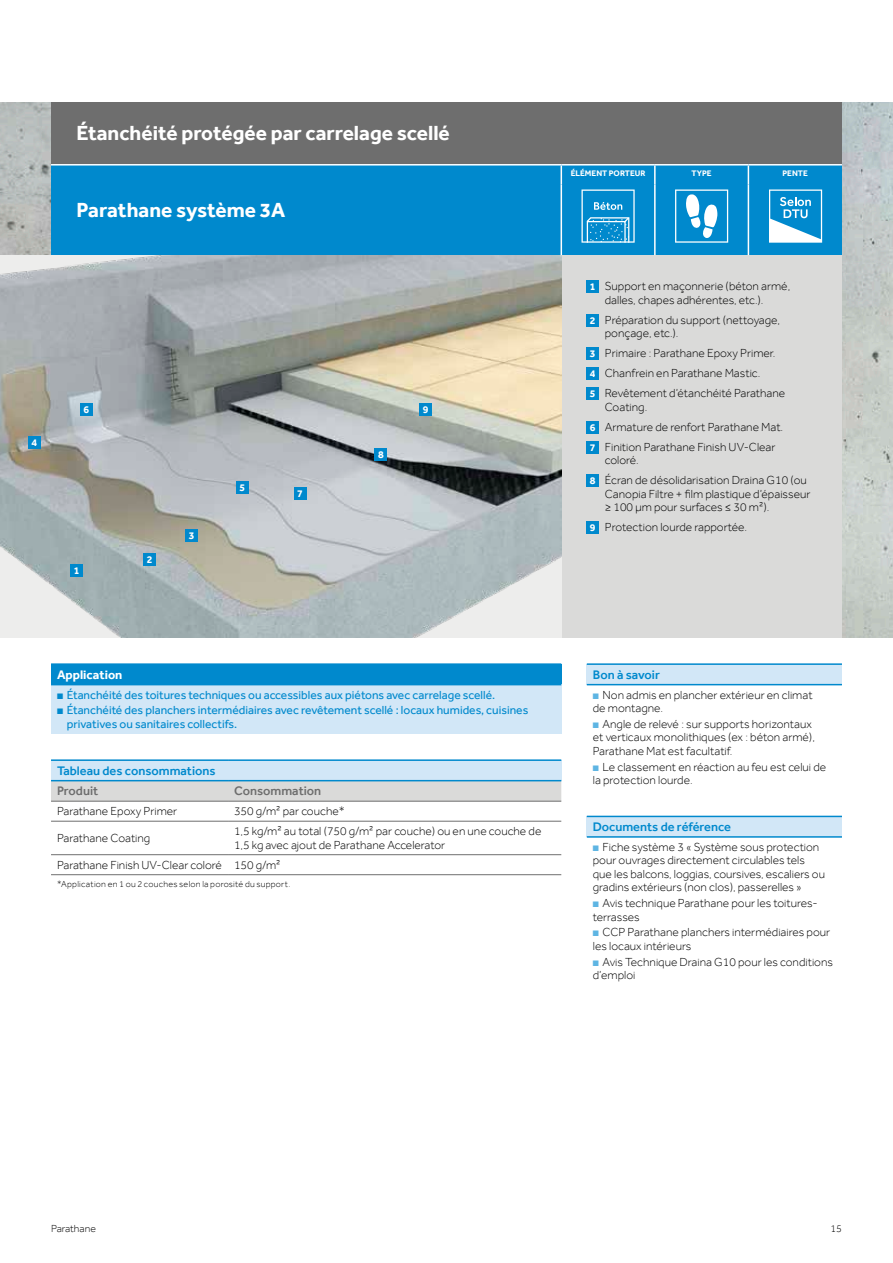
<style>
.page{position:relative;width:893px;height:1263px;background:#fff}
.page>*{position:absolute;margin:0;border:0;box-sizing:border-box;transform-origin:0 0}
._60-FS-Titre-01{font:700 21px "Effra";color:#fff}
._61-FS-Têtière{font:500 12.75px "Effra";color:#0089cd}
._61-FS-Têtière-2{font:500 12.75px "Effra";color:#6e6e6e}
._61-FS-Têtière-3{font:700 12.75px "Effra";color:#fff}
._62-FS-Contenu{font:300 12px/13.5px "Effra";color:#000}
.t1{font:12px/13.5px "Effra";color:#0089cd}
._20-Légende-Numéro{font:700 10.5px "Effra";color:#fff}
.t2{font:300 10.5px "Effra";color:#000}
._50-Texte-Renvoi{font:300 9px "Effra";letter-spacing:.025em;color:#000}
._60-FS-Titre-Picto{font:700 8.25px "Effra";color:#fff}
.s1{color:#5eb5e3}
</style>
<div class="page">
<img style="left:1px;top:102px;width:892px;height:536px">
<hr style="left:0;top:102px;width:1px;height:536px;background:#dadad9">
<div style="left:51px;top:102px;width:791px;height:62px;background:#6e6e6e"></div>
<div style="left:51px;top:164px;width:791px;height:91px;background:#0089cd"></div>
<div style="left:561px;top:255px;width:281px;height:383px;background:#dadad9"></div>
<img style="left:0;top:255px;width:561px;height:383px">
<div style="left:587px;top:816px;width:255px;height:21px;background:#d2e7f7"></div>
<hr style="left:587px;top:816px;width:255px;height:1px;background:#0089cd">
<hr style="left:587px;top:836px;width:255px;height:2px;background:#0089cd">
<div style="left:587px;top:664px;width:255px;height:21px;background:#d2e7f7"></div>
<hr style="left:587px;top:663px;width:255px;height:2px;background:#0089cd">
<hr style="left:587px;top:684px;width:255px;height:1px;background:#0089cd">
<div style="left:51px;top:760px;width:510px;height:21px;background:#d2e7f7"></div>
<svg style="left:51px;top:781px;width:510px;height:20px;background:#d3d6d7"></svg>
<hr style="left:51px;top:759px;width:177px;height:2px;background:#0089cd">
<hr style="left:228px;top:759px;width:333px;height:2px;background:#0089cd">
<hr style="left:51px;top:780px;width:177px;height:1px;background:#0089cd">
<hr style="left:228px;top:780px;width:333px;height:1px;background:#0089cd">
<hr style="left:51px;top:801px;width:177px;height:1px;background:#6e6e6e">
<hr style="left:228px;top:801px;width:333px;height:1px;background:#6e6e6e">
<hr style="left:51px;top:821px;width:177px;height:1px;background:#6e6e6e">
<hr style="left:228px;top:821px;width:333px;height:1px;background:#6e6e6e">
<hr style="left:51px;top:854px;width:177px;height:1px;background:#6e6e6e">
<hr style="left:228px;top:854px;width:333px;height:1px;background:#6e6e6e">
<hr style="left:51px;top:874px;width:177px;height:1px;background:#6e6e6e">
<hr style="left:228px;top:874px;width:333px;height:1px;background:#6e6e6e">
<div style="left:51px;top:664px;width:510px;height:21px;background:#0089cd"></div>
<div style="left:51px;top:685px;width:510px;height:49px;background:#d2e7f7"></div>
<hr style="left:51px;top:663px;width:510px;height:2px;background:#0089cd">
<div style="left:587px;top:281px;width:12px;height:12px;background:#0089cd"></div>
<div style="left:587px;top:314px;width:12px;height:12px;background:#0089cd"></div>
<div style="left:587px;top:348px;width:12px;height:12px;background:#0089cd"></div>
<div style="left:587px;top:368px;width:12px;height:12px;background:#0089cd"></div>
<div style="left:587px;top:388px;width:12px;height:12px;background:#0089cd"></div>
<div style="left:587px;top:421px;width:12px;height:12px;background:#0089cd"></div>
<div style="left:587px;top:441px;width:12px;height:12px;background:#0089cd"></div>
<div style="left:587px;top:475px;width:12px;height:12px;background:#0089cd"></div>
<div style="left:587px;top:522px;width:12px;height:12px;background:#0089cd"></div>
<hr style="left:748px;top:164px;width:94px;height:2px;background:#fff">
<svg style="left:748px;top:166px;width:1px;height:19px"></svg>
<hr style="left:748px;top:185px;width:1px;height:70px;background:#fff">
<hr style="left:561px;top:164px;width:94px;height:2px;background:#fff">
<svg style="left:654px;top:166px;width:2px;height:19px"></svg>
<hr style="left:654px;top:185px;width:2px;height:70px;background:#fff">
<hr style="left:51px;top:164px;width:510px;height:2px;background:#fff">
<svg style="left:561px;top:166px;width:1px;height:19px"></svg>
<hr style="left:561px;top:185px;width:1px;height:70px;background:#fff">
<hr style="left:655px;top:164px;width:93px;height:2px;background:#fff">
<svg style="left:581px;top:189px;width:54px;height:54px"></svg>
<svg style="left:675px;top:189px;width:53px;height:54px"></svg>
<svg style="left:769px;top:189px;width:53px;height:54px"></svg>
<div style="left:71px;top:564px;width:12px;height:12px;background:#0089cd"></div>
<div style="left:144px;top:553px;width:12px;height:12px;background:#0089cd"></div>
<div style="left:186px;top:530px;width:12px;height:12px;background:#0089cd"></div>
<div style="left:28px;top:436px;width:12px;height:12px;background:#0089cd"></div>
<div style="left:236px;top:482px;width:12px;height:12px;background:#0089cd"></div>
<div style="left:80px;top:404px;width:12px;height:12px;background:#0089cd"></div>
<div style="left:375px;top:448px;width:12px;height:12px;background:#0089cd"></div>
<div style="left:420px;top:404px;width:12px;height:12px;background:#0089cd"></div>
<div style="left:294px;top:488px;width:12px;height:12px;background:#0089cd"></div>
<p class="_60-FS-Titre-01" style="left:77px;top:121px;width:375px">Étanchéité protégée par carrelage scellé</p>
<p class="_60-FS-Titre-01" style="left:77px;top:198px;width:210px">Parathane système 3A</p>
<p class="_20-Légende-Numéro" style="left:31px;top:436px;width:7px">4</p>
<p class="_20-Légende-Numéro" style="left:84px;top:404px;width:7px">6</p>
<p class="_20-Légende-Numéro" style="left:74px;top:564px;width:7px">1</p>
<p class="_20-Légende-Numéro" style="left:147px;top:553px;width:7px">2</p>
<p class="_20-Légende-Numéro" style="left:189px;top:530px;width:7px">3</p>
<p class="_20-Légende-Numéro" style="left:240px;top:482px;width:7px">5</p>
<p class="_20-Légende-Numéro" style="left:297px;top:488px;width:7px">7</p>
<p class="_20-Légende-Numéro" style="left:378px;top:448px;width:7px">8</p>
<p class="_20-Légende-Numéro" style="left:423px;top:404px;width:7px">9</p>
<p class="_60-FS-Titre-Picto" style="left:571px;top:169px;width:76px">ÉLÉMENT PORTEUR</p>
<p class="_60-FS-Titre-Picto" style="left:692px;top:169px;width:22px">TYPE</p>
<p class="_60-FS-Titre-Picto" style="left:782px;top:169px;width:27px">PENTE</p>
<p class="_20-Légende-Numéro" style="left:590px;top:280px;width:7px">1</p>
<p class="_62-FS-Contenu" style="left:605px;top:279px;width:187px">Support en maçonnerie (béton armé, dalles, chapes adhérentes, etc.).</p>
<p class="_20-Légende-Numéro" style="left:590px;top:314px;width:7px">2</p>
<p class="_62-FS-Contenu" style="left:605px;top:313px;width:177px">Préparation du support (nettoyage, ponçage, etc.).</p>
<p class="_20-Légende-Numéro" style="left:590px;top:347px;width:7px">3</p>
<p class="_62-FS-Contenu" style="left:605px;top:346px;width:172px">Primaire : Parathane Epoxy Primer.</p>
<p class="_20-Légende-Numéro" style="left:590px;top:367px;width:7px">4</p>
<p class="_62-FS-Contenu" style="left:605px;top:366px;width:157px">Chanfrein en Parathane Mastic.</p>
<p class="_20-Légende-Numéro" style="left:590px;top:387px;width:7px">5</p>
<p class="_62-FS-Contenu" style="left:605px;top:386px;width:182px">Revêtement d’étanchéité Parathane<br>Coating.</p>
<p class="_20-Légende-Numéro" style="left:590px;top:421px;width:7px">6</p>
<p class="_62-FS-Contenu" style="left:605px;top:420px;width:180px">Armature de renfort Parathane Mat.</p>
<p class="_20-Légende-Numéro" style="left:590px;top:441px;width:7px">7</p>
<p class="_62-FS-Contenu" style="left:605px;top:440px;width:172px">Finition Parathane Finish UV‑Clear coloré.</p>
<p class="_20-Légende-Numéro" style="left:590px;top:474px;width:7px">8</p>
<p class="_62-FS-Contenu" style="left:605px;top:473px;width:207px">Écran de désolidarisation Draina G10 (ou<br>Canopia Filtre + film plastique d’épaisseur ≥ 100 µm pour surfaces ≤ 30 m²).</p>
<p class="_20-Légende-Numéro" style="left:590px;top:521px;width:7px">9</p>
<p class="_62-FS-Contenu" style="left:605px;top:520px;width:144px">Protection lourde rapportée.</p>
<p class="_61-FS-Têtière-3" style="left:57px;top:667px;width:67px">Application</p>
<p class="t1" style="left:57px;top:688px;width:440px">■ Étanchéité des toitures techniques ou accessibles aux piétons avec carrelage scellé.</p>
<p class="t1" style="left:67px;top:703px;width:463px;text-indent:-10px">■ Étanchéité des planchers intermédiaires avec revêtement scellé : locaux humides, cuisines privatives ou sanitaires collectifs.</p>
<p class="_61-FS-Têtière" style="left:57px;top:763px;width:160px">Tableau des consommations</p>
<p class="_61-FS-Têtière-2" style="left:57px;top:783px;width:43px">Produit</p>
<p class="_61-FS-Têtière-2" style="left:234px;top:783px;width:89px">Consommation</p>
<p class="_62-FS-Contenu" style="left:57px;top:804px;width:122px">Parathane Epoxy Primer</p>
<p class="_62-FS-Contenu" style="left:234px;top:804px;width:112px">350 g/m² par couche*</p>
<p class="_62-FS-Contenu" style="left:57px;top:831px;width:95px">Parathane Coating</p>
<p class="_62-FS-Contenu" style="left:234px;top:824px;width:309px">1,5 kg/m² au total (750 g/m² par couche) ou en une couche de<br>1,5 kg avec ajout de Parathane Accelerator</p>
<p class="_62-FS-Contenu" style="left:57px;top:858px;width:166px">Parathane Finish UV‑Clear coloré</p>
<p class="_62-FS-Contenu" style="left:234px;top:858px;width:48px">150 g/m²</p>
<p class="_50-Texte-Renvoi" style="left:57px;top:878px;width:235px">*Application en 1 ou 2 couches selon la porosité du support.</p>
<p class="_61-FS-Têtière" style="left:593px;top:667px;width:69px">Bon à savoir</p>
<p class="_62-FS-Contenu" style="left:593px;top:688px;width:221px"><span class="s1">■</span> Non admis en plancher extérieur en climat de montagne.</p>
<p class="_62-FS-Contenu" style="left:593px;top:717px;width:224px"><span class="s1">■</span> Angle de relevé : sur supports horizontaux et verticaux monolithiques (ex : béton armé),<br>Parathane Mat est facultatif.</p>
<p class="_62-FS-Contenu" style="left:593px;top:760px;width:235px"><span class="s1">■</span> Le classement en réaction au feu est celui de la protection lourde.</p>
<p class="_61-FS-Têtière" style="left:593px;top:819px;width:140px">Documents de référence</p>
<p class="_62-FS-Contenu" style="left:593px;top:840px;width:234px"><span class="s1">■</span> Fiche système 3 « Système sous protection pour ouvrages directement circulables tels que les balcons, loggias, coursives, escaliers ou gradins extérieurs (non clos), passerelles »</p>
<p class="_62-FS-Contenu" style="left:593px;top:896px;width:224px"><span class="s1">■</span> Avis technique Parathane pour les toitures&shy;terrasses</p>
<p class="_62-FS-Contenu" style="left:593px;top:925px;width:239px"><span class="s1">■</span> CCP Parathane planchers intermédiaires pour les locaux intérieurs</p>
<p class="_62-FS-Contenu" style="left:593px;top:955px;width:242px"><span class="s1">■</span> Avis Technique Draina G10 pour les conditions d’emploi</p>
<p class="t2" style="left:51px;top:1222px;width:46px">Parathane</p>
<p class="t2" style="left:830px;top:1222px;width:13px">15</p>
</div>
